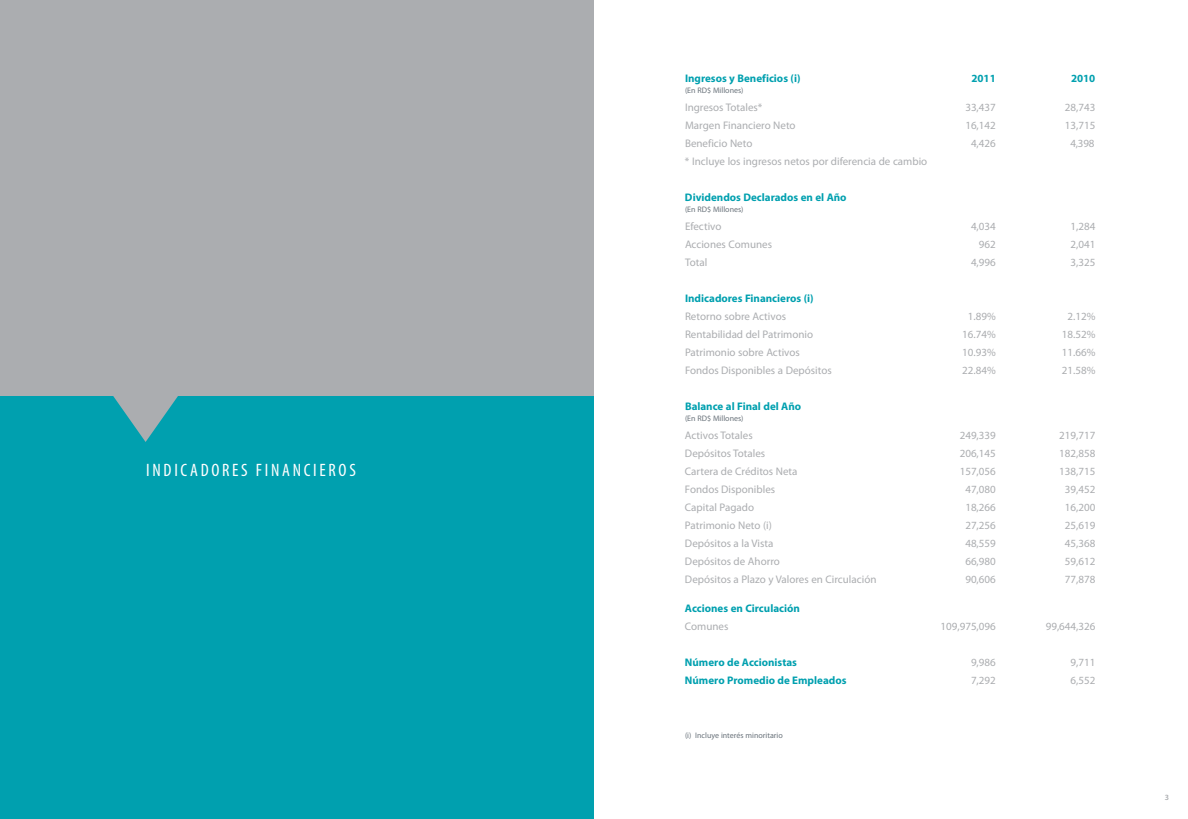
<style>
.page{position:relative;width:1188px;height:819px;background:#fff}
.page>*{position:absolute;margin:0;border:0;box-sizing:border-box;transform-origin:0 0}
.t1{font:condensed 18px "Myriad Pro";letter-spacing:.15em;color:#fff}
.t2{font:11px "Myriad Pro";color:#abadb0}
.t3{font:700 11px "Myriad Pro";color:#00a0af}
.t4{font:8px "Myriad Pro";color:#6a737b}
.t5{font:600 8px "Myriad Pro";color:#abadb0}
</style>
<div class="page">
<div style="left:0;top:0;width:594px;height:819px;background:#00a0af"></div>
<svg style="left:0;top:0;width:594px;height:442px;background:#9aabaf"></svg>
<h1 class="t1" style="left:146px;top:459px;width:211px">INDICADORES FINANCIEROS</h1>
<p class="t3" style="left:685px;top:71px;width:117px">Ingresos y Beneficios (i)</p>
<p class="t3" style="left:971px;top:71px;width:26px">2011</p>
<p class="t3" style="left:1071px;top:71px;width:26px">2010</p>
<p class="t4" style="left:685px;top:85px;width:60px">(En RD$ Millones)</p>
<p class="t2" style="left:685px;top:100px;width:79px">Ingresos Totales*</p>
<p class="t2" style="left:965px;top:100px;width:32px">33,437</p>
<p class="t2" style="left:1065px;top:100px;width:32px">28,743</p>
<p class="t2" style="left:685px;top:118px;width:112px">Margen Financiero Neto</p>
<p class="t2" style="left:965px;top:118px;width:32px">16,142</p>
<p class="t2" style="left:1065px;top:118px;width:32px">13,715</p>
<p class="t2" style="left:685px;top:136px;width:69px">Beneficio Neto</p>
<p class="t2" style="left:971px;top:136px;width:26px">4,426</p>
<p class="t2" style="left:1070px;top:136px;width:26px">4,398</p>
<p class="t2" style="left:685px;top:154px;width:244px">* Incluye los ingresos netos por diferencia de cambio</p>
<p class="t3" style="left:685px;top:190px;width:163px">Dividendos Declarados en el Año</p>
<p class="t4" style="left:685px;top:204px;width:60px">(En RD$ Millones)</p>
<p class="t2" style="left:685px;top:219px;width:38px">Efectivo</p>
<p class="t2" style="left:971px;top:219px;width:26px">4,034</p>
<p class="t2" style="left:1071px;top:219px;width:26px">1,284</p>
<p class="t2" style="left:685px;top:237px;width:89px">Acciones Comunes</p>
<p class="t2" style="left:979px;top:237px;width:18px">962</p>
<p class="t2" style="left:1071px;top:237px;width:26px">2,041</p>
<p class="t2" style="left:685px;top:255px;width:24px">Total</p>
<p class="t2" style="left:971px;top:255px;width:26px">4,996</p>
<p class="t2" style="left:1071px;top:255px;width:26px">3,325</p>
<p class="t3" style="left:685px;top:291px;width:130px">Indicadores Financieros (i)</p>
<p class="t2" style="left:685px;top:309px;width:103px">Retorno sobre Activos</p>
<p class="t2" style="left:968px;top:309px;width:29px">1.89%</p>
<p class="t2" style="left:1068px;top:309px;width:29px">2.12%</p>
<p class="t2" style="left:685px;top:327px;width:130px">Rentabilidad del Patrimonio</p>
<p class="t2" style="left:962px;top:327px;width:35px">16.74%</p>
<p class="t2" style="left:1062px;top:327px;width:35px">18.52%</p>
<p class="t2" style="left:685px;top:345px;width:116px">Patrimonio sobre Activos</p>
<p class="t2" style="left:962px;top:345px;width:35px">10.93%</p>
<p class="t2" style="left:1062px;top:345px;width:35px">11.66%</p>
<p class="t2" style="left:685px;top:363px;width:148px">Fondos Disponibles a Depósitos</p>
<p class="t2" style="left:962px;top:363px;width:35px">22.84%</p>
<p class="t2" style="left:1062px;top:363px;width:35px">21.58%</p>
<p class="t3" style="left:685px;top:399px;width:118px">Balance al Final del Año</p>
<p class="t4" style="left:685px;top:413px;width:60px">(En RD$ Millones)</p>
<p class="t2" style="left:685px;top:428px;width:69px">Activos Totales</p>
<p class="t2" style="left:960px;top:428px;width:38px">249,339</p>
<p class="t2" style="left:1059px;top:428px;width:38px">219,717</p>
<p class="t2" style="left:685px;top:446px;width:82px">Depósitos Totales</p>
<p class="t2" style="left:960px;top:446px;width:38px">206,145</p>
<p class="t2" style="left:1059px;top:446px;width:38px">182,858</p>
<p class="t2" style="left:685px;top:464px;width:114px">Cartera de Créditos Neta</p>
<p class="t2" style="left:960px;top:464px;width:38px">157,056</p>
<p class="t2" style="left:1059px;top:464px;width:38px">138,715</p>
<p class="t2" style="left:685px;top:482px;width:92px">Fondos Disponibles</p>
<p class="t2" style="left:965px;top:482px;width:32px">47,080</p>
<p class="t2" style="left:1065px;top:482px;width:32px">39,452</p>
<p class="t2" style="left:685px;top:500px;width:71px">Capital Pagado</p>
<p class="t2" style="left:965px;top:500px;width:32px">18,266</p>
<p class="t2" style="left:1065px;top:500px;width:32px">16,200</p>
<p class="t2" style="left:685px;top:518px;width:88px">Patrimonio Neto (i)</p>
<p class="t2" style="left:965px;top:518px;width:32px">27,256</p>
<p class="t2" style="left:1065px;top:518px;width:32px">25,619</p>
<p class="t2" style="left:685px;top:536px;width:90px">Depósitos a la Vista</p>
<p class="t2" style="left:965px;top:536px;width:32px">48,559</p>
<p class="t2" style="left:1065px;top:536px;width:32px">45,368</p>
<p class="t2" style="left:685px;top:554px;width:96px">Depósitos de Ahorro</p>
<p class="t2" style="left:965px;top:554px;width:32px">66,980</p>
<p class="t2" style="left:1065px;top:554px;width:32px">59,612</p>
<p class="t2" style="left:685px;top:572px;width:193px">Depósitos a Plazo y Valores en Circulación</p>
<p class="t2" style="left:965px;top:572px;width:32px">90,606</p>
<p class="t2" style="left:1065px;top:572px;width:32px">77,878</p>
<p class="t3" style="left:685px;top:601px;width:116px">Acciones en Circulación</p>
<p class="t2" style="left:685px;top:619px;width:45px">Comunes</p>
<p class="t2" style="left:941px;top:619px;width:57px">109,975,096</p>
<p class="t2" style="left:1046px;top:619px;width:51px">99,644,326</p>
<p class="t3" style="left:685px;top:655px;width:114px">Número de Accionistas</p>
<p class="t2" style="left:971px;top:655px;width:26px">9,986</p>
<p class="t2" style="left:1071px;top:655px;width:26px">9,711</p>
<p class="t3" style="left:685px;top:673px;width:163px">Número Promedio de Empleados</p>
<p class="t2" style="left:971px;top:673px;width:26px">7,292</p>
<p class="t2" style="left:1071px;top:673px;width:26px">6,552</p>
<p class="t4" style="left:685px;top:730px;width:99px">(i) Incluye interés minoritario</p>
<p class="t5" style="left:1165px;top:792px;width:6px">3</p>
</div>
